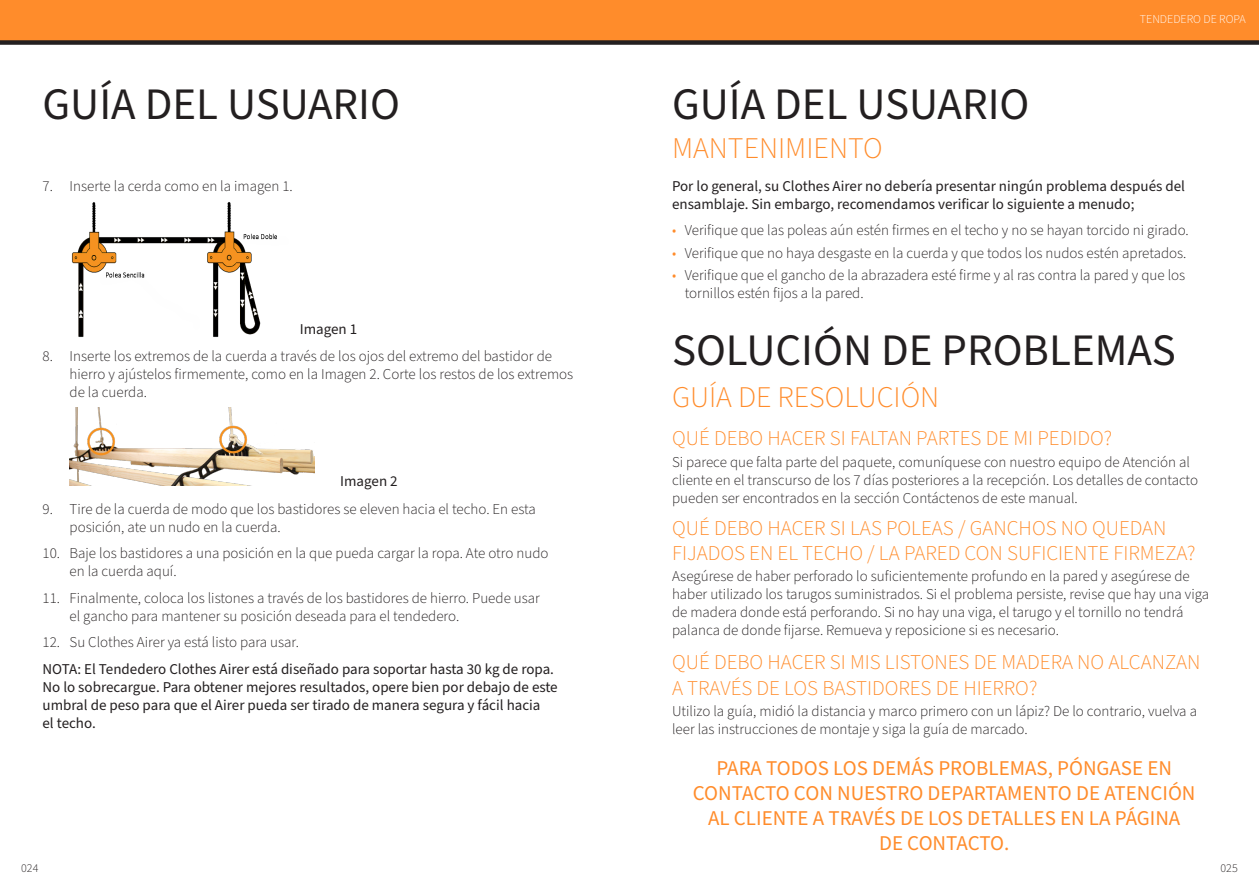
<style>
.page{position:relative;width:1259px;height:893px;background:#fff}
.page>*{position:absolute;margin:0;border:0;box-sizing:border-box;transform-origin:0 0}
.t1{font:45px "Source Sans Pro";color:#231f20}
.t2{font:300 30px "Source Sans Pro";color:#ff8c2b}
.t3{font:300 21px/25.2px "Source Sans Pro";color:#ff8c2b}
.t4{font:21px/25.2px "Source Sans Pro";color:#ff8c2b;text-align:center}
.Body_Copy_Jo{font:300 15px/18px "Source Sans Pro";color:#231f20}
.Body_Copy_Jo-2{font:15px/18px "Source Sans Pro";color:#231f20}
.t5{font:300 12px "Source Sans Pro";color:#fff}
.t6{font:300 12px "Source Sans Pro";color:#231f20}
.s1{color:#ff8c2b}
</style>
<div class="page">
<div style="left:0;top:0;width:1259px;height:43px;background:#ff8c2b"></div>
<div style="left:0;top:40px;width:1259px;height:5px;background:#231f20"></div>
<img style="left:69px;top:407px;width:246px;height:79px">
<img style="left:72px;top:202px;width:205px;height:135px">
<p class="t1" style="left:43px;top:74px;width:359px">GUÍA DEL USUARIO</p>
<p class="Body_Copy_Jo" style="left:43px;top:177px;width:252px">7. Inserte la cerda como en la imagen 1.</p>
<p class="Body_Copy_Jo-2" style="left:300px;top:320px;width:59px">Imagen 1</p>
<p class="Body_Copy_Jo" style="left:70px;top:348px;width:505px;text-indent:-27px">8. Inserte los extremos de la cuerda a través de los ojos del extremo del bastidor de hierro y ajústelos firmemente, como en la Imagen 2. Corte los restos de los extremos de la cuerda.</p>
<p class="Body_Copy_Jo-2" style="left:340px;top:472px;width:59px">Imagen 2</p>
<p class="Body_Copy_Jo" style="left:70px;top:500px;width:468px;text-indent:-27px">9. Tire de la cuerda de modo que los bastidores se eleven hacia el techo. En esta posición, ate un nudo en la cuerda.</p>
<p class="Body_Copy_Jo" style="left:70px;top:545px;width:480px;text-indent:-27px">10. Baje los bastidores a una posición en la que pueda cargar la ropa. Ate otro nudo en la cuerda aquí.</p>
<p class="Body_Copy_Jo" style="left:70px;top:589px;width:472px;text-indent:-27px">11. Finalmente, coloca los listones a través de los bastidores de hierro. Puede usar el gancho para mantener su posición deseada para el tendedero.</p>
<p class="Body_Copy_Jo" style="left:43px;top:634px;width:258px">12. Su Clothes Airer ya está listo para usar.</p>
<p class="Body_Copy_Jo-2" style="left:43px;top:660px;width:517px">NOTA: El Tendedero Clothes Airer está diseñado para soportar hasta 30 kg de ropa.<br>No lo sobrecargue. Para obtener mejores resultados, opere bien por debajo de este umbral de peso para que el Airer pueda ser tirado de manera segura y fácil hacia<br>el techo.</p>
<p class="t5" style="left:1140px;top:11px;width:107px">TENDEDERO DE ROPA</p>
<p class="t1" style="left:672px;top:74px;width:359px">GUÍA DEL USUARIO</p>
<p class="t2" style="left:672px;top:128px;width:212px">MANTENIMIENTO</p>
<p class="Body_Copy_Jo-2" style="left:672px;top:177px;width:514px">Por lo general, su Clothes Airer no debería presentar ningún problema después del ensamblaje. Sin embargo, recomendamos verificar lo siguiente a menudo;</p>
<p class="Body_Copy_Jo" style="left:672px;top:222px;width:518px"><span class="s1">•</span> Verifique que las poleas aún estén firmes en el techo y no se hayan torcido ni girado.</p>
<p class="Body_Copy_Jo" style="left:672px;top:244px;width:516px"><span class="s1">•</span> Verifique que no haya desgaste en la cuerda y que todos los nudos estén apretados.</p>
<p class="Body_Copy_Jo" style="left:685px;top:266px;width:502px;text-indent:-13px"><span class="s1">•</span> Verifique que el gancho de la abrazadera esté firme y al ras contra la pared y que los tornillos estén fijos a la pared.</p>
<p class="t1" style="left:672px;top:320px;width:505px">SOLUCIÓN DE PROBLEMAS</p>
<p class="t2" style="left:672px;top:377px;width:269px">GUÍA DE RESOLUCIÓN</p>
<p class="t3" style="left:672px;top:426px;width:442px">QUÉ DEBO HACER SI FALTAN PARTES DE MI PEDIDO?</p>
<p class="Body_Copy_Jo" style="left:672px;top:453px;width:527px">Si parece que falta parte del paquete, comuníquese con nuestro equipo de Atención al cliente en el transcurso de los 7 días posteriores a la recepción. Los detalles de contacto pueden ser encontrados en la sección Contáctenos de este manual.</p>
<p class="t3" style="left:672px;top:516px;width:525px">QUÉ DEBO HACER SI LAS POLEAS / GANCHOS NO QUEDAN<br>FIJADOS EN EL TECHO / LA PARED CON SUFICIENTE FIRMEZA?</p>
<p class="Body_Copy_Jo" style="left:672px;top:568px;width:539px">Asegúrese de haber perforado lo suficientemente profundo en la pared y asegúrese de haber utilizado los tarugos suministrados. Si el problema persiste, revise que hay una viga de madera donde está perforando. Si no hay una viga, el tarugo y el tornillo no tendrá palanca de donde fijarse. Remueva y reposicione si es necesario.</p>
<p class="t3" style="left:672px;top:650px;width:530px">QUÉ DEBO HACER SI MIS LISTONES DE MADERA NO ALCANZAN<br>A TRAVÉS DE LOS BASTIDORES DE HIERRO?</p>
<p class="Body_Copy_Jo" style="left:672px;top:702px;width:526px">Utilizo la guía, midió la distancia y marco primero con un lápiz? De lo contrario, vuelva a leer las instrucciones de montaje y siga la guía de marcado.</p>
<p class="t4" style="left:693px;top:756px;width:504px">PARA TODOS LOS DEMÁS PROBLEMAS, PÓNGASE EN CONTACTO CON NUESTRO DEPARTAMENTO DE ATENCIÓN AL CLIENTE A TRAVÉS DE LOS DETALLES EN LA PÁGINA<br>DE CONTACTO.</p>
<p class="t6" style="left:21px;top:860px;width:19px">024</p>
<p class="t6" style="left:1220px;top:860px;width:19px">025</p>
</div>
